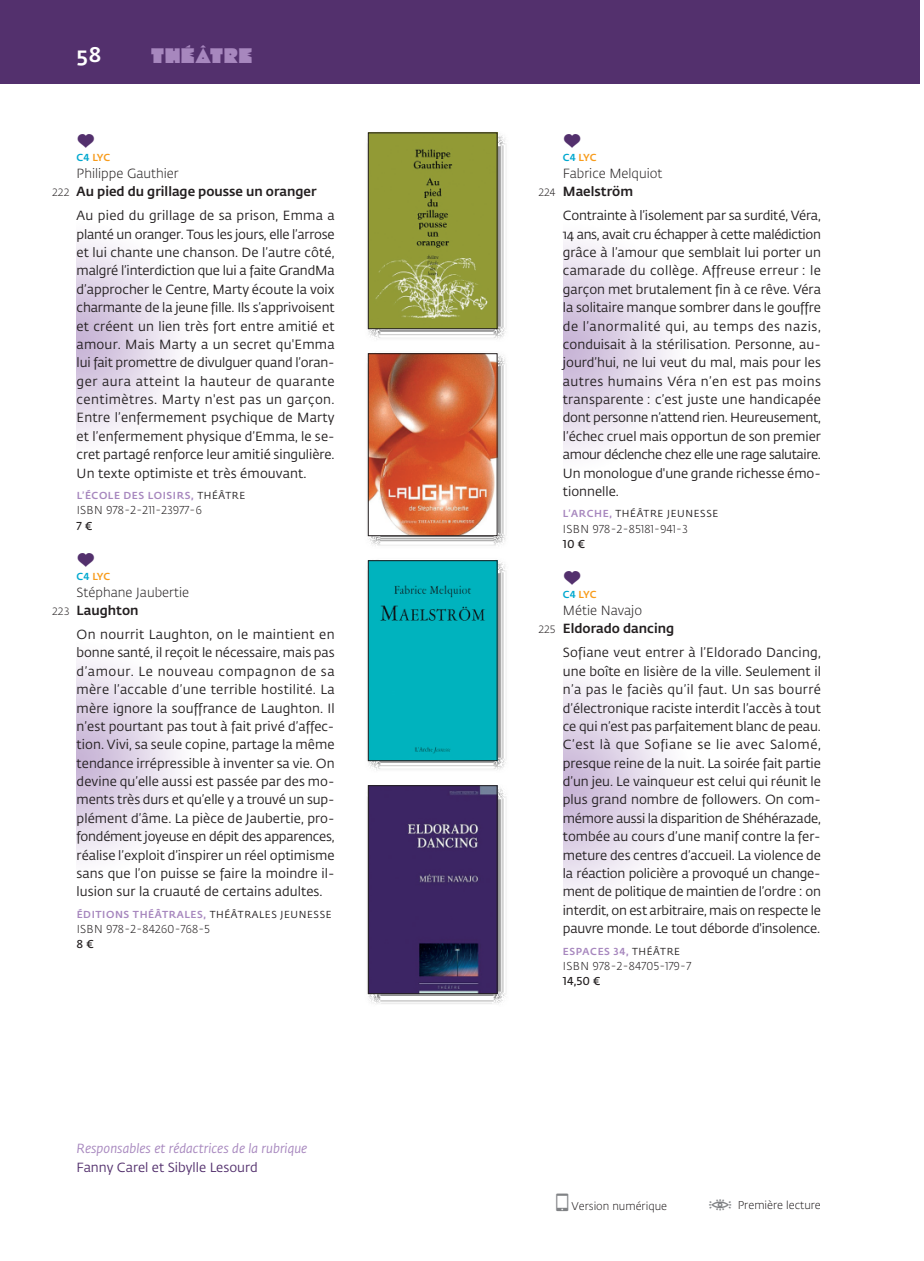
<style>
.page{position:relative;width:924px;height:1261px;background:#fff}
.page>*{position:absolute;margin:0;border:0;box-sizing:border-box;transform-origin:0 0}
.t1{font:21px "Cooter Deuce";letter-spacing:.05em;color:#a787be}
.t2{font:500 21px "Fedra Sans Pro";color:#fff}
.t3{font:14px "RLPE";color:#53306d}
.t4{font:13.12px/18.4px "Fedra Sans Pro";letter-spacing:-.005em;color:#231f20;text-align:justify}
.t5{font:500 13.12px "Fedra Sans Pro";color:#231f20}
.t6{font:300 13.12px "Fedra Sans Pro";color:#231f20}
.t7{font:italic 13.12px "Fedra Sans Pro";color:#a787be}
.t8{font:13.12px "Fedra Sans Pro";color:#53306d}
.t9{font:300 11.38px "Fedra Sans Pro";letter-spacing:.03em;color:#231f20}
.t10{font:600 11.38px "Fedra Sans Pro";color:#231f20}
.t11{font:300 11.2px "Fedra Sans Pro";color:#231f20}
.t12{font:500 10.15px "Fedra Sans Pro";letter-spacing:.06em;color:#a787be}
.t13{font:10.15px "Fedra Sans Pro";letter-spacing:.06em;color:#231f20}
.t14{font:500 10.15px "Fedra Sans Pro";color:#f89c1c}
.s1{color:#00a8cf}
.s2{font-weight:300;font-size:10.5px}
.s3{font-weight:400;color:#231f20}
.s4{font-weight:500;color:#a787be}
</style>
<div class="page">
<div style="left:0;top:0;width:920px;height:83px;background:#53306d"></div>
<img style="left:367px;top:132px;width:139px;height:872px">
<img style="left:370px;top:135px;width:125px;height:192px">
<div style="left:368px;top:133px;width:129px;height:196px;border:1px solid #231f20"></div>
<img style="left:370px;top:356px;width:125px;height:178px">
<div style="left:368px;top:354px;width:129px;height:182px;border:1px solid #231f20"></div>
<div style="left:370px;top:563px;width:125px;height:196px;background:#00b3be"></div>
<div style="left:368px;top:561px;width:129px;height:200px;border:1px solid #231f20"></div>
<img style="left:370px;top:788px;width:125px;height:204px">
<div style="left:368px;top:786px;width:129px;height:208px;border:1px solid #231f20"></div>
<p class="t2" style="left:77px;top:47px;width:26px">58</p>
<p class="t1" style="left:151px;top:43px;width:102px">THÉÂTRE</p>
<p class="t3" style="left:77px;top:133px;width:20px">A</p>
<p class="t14" style="left:77px;top:153px;width:35px"><span class="s1">C4</span> LYC</p>
<p class="t6" style="left:77px;top:168px;width:104px">Philippe Gauthier</p>
<p class="t5" style="left:52px;top:186px;width:266px"><span class="s2">222</span> Au pied du grillage pousse un oranger</p>
<p class="t4" style="left:77px;top:208px;width:260px">Au pied du grillage de sa prison, Emma a planté un oranger. Tous les jours, elle l’arrose et lui chante une chanson. De l’autre côté, malgré l’interdiction que lui a faite GrandMa d’approcher le Centre, Marty écoute la voix charmante de la jeune fille. Ils s’apprivoisent et créent un lien très fort entre amitié et amour. Mais Marty a un secret qu'Emma lui fait promettre de divulguer quand l’oran&shy;ger aura atteint la hauteur de quarante centimètres. Marty n'est pas un garçon.<br>Entre l’enfermement psychique de Marty et l’enfermement physique d’Emma, le se&shy;cret partagé renforce leur amitié singulière.<br>Un texte optimiste et très émouvant.</p>
<p class="t12" style="left:77px;top:491px;width:170px">L’ÉCOLE DES LOISIRS, <span class="s3">THÉÂTRE</span></p>
<p class="t9" style="left:77px;top:506px;width:126px">ISBN 978-2-211-23977-6</p>
<p class="t10" style="left:77px;top:520px;width:18px">7 €</p>
<p class="t3" style="left:77px;top:552px;width:20px">A</p>
<p class="t14" style="left:77px;top:572px;width:35px"><span class="s1">C4</span> LYC</p>
<p class="t6" style="left:77px;top:587px;width:114px">Stéphane Jaubertie</p>
<p class="t5" style="left:52px;top:605px;width:88px"><span class="s2">223</span> Laughton</p>
<p class="t4" style="left:77px;top:626px;width:260px">On nourrit Laughton, on le maintient en bonne santé, il reçoit le nécessaire, mais pas d’amour. Le nouveau compagnon de sa mère l’accable d’une terrible hostilité. La mère ignore la souffrance de Laughton. Il n’est pourtant pas tout à fait privé d’affec&shy;tion. Vivi, sa seule copine, partage la même tendance irrépressible à inventer sa vie. On devine qu’elle aussi est passée par des mo&shy;ments très durs et qu’elle y a trouvé un sup&shy;plément d’âme. La pièce de Jaubertie, pro&shy;fondément joyeuse en dépit des apparences, réalise l’exploit d’inspirer un réel optimisme sans que l’on puisse se faire la moindre il&shy;lusion sur la cruauté de certains adultes.</p>
<p class="t12" style="left:77px;top:910px;width:256px">ÉDITIONS THÉÂTRALES, <span class="s3">THÉÂTRALES JEUNESSE</span></p>
<p class="t9" style="left:77px;top:925px;width:135px">ISBN 978-2-84260-768-5</p>
<p class="t10" style="left:77px;top:939px;width:19px">8 €</p>
<p class="t7" style="left:77px;top:1143px;width:232px">Responsables et rédactrices de la rubrique</p>
<p class="t8" style="left:77px;top:1162px;width:183px">Fanny Carel et Sibylle Lesourd</p>
<p class="t3" style="left:563px;top:133px;width:20px">A</p>
<p class="t14" style="left:563px;top:153px;width:35px"><span class="s1">C4</span> LYC</p>
<p class="t6" style="left:563px;top:168px;width:101px">Fabrice Melquiot</p>
<p class="t5" style="left:538px;top:186px;width:97px"><span class="s2">224</span> Maelström</p>
<p class="t4" style="left:563px;top:208px;width:259px">Contrainte à l’isolement par sa surdité, Véra, 14 ans, avait cru échapper à cette malédiction grâce à l’amour que semblait lui porter un camarade du collège. Affreuse erreur : le garçon met brutalement fin à ce rêve. Véra la solitaire manque sombrer dans le gouffre de l’anormalité qui, au temps des nazis, conduisait à la stérilisation. Personne, au&shy;jourd’hui, ne lui veut du mal, mais pour les autres humains Véra n’en est pas moins transparente : c’est juste une handicapée dont personne n’attend rien. Heureusement, l’échec cruel mais opportun de son premier amour déclenche chez elle une rage salutaire.<br>Un monologue d'une grande richesse émo&shy;tionnelle.</p>
<p class="t13" style="left:563px;top:510px;width:157px"><span class="s4">L’ARCHE,</span> THÉÂTRE JEUNESSE</p>
<p class="t9" style="left:563px;top:524px;width:126px">ISBN 978-2-85181-941-3</p>
<p class="t10" style="left:563px;top:539px;width:24px">10 €</p>
<p class="t3" style="left:563px;top:570px;width:20px">A</p>
<p class="t14" style="left:563px;top:590px;width:35px"><span class="s1">C4</span> LYC</p>
<p class="t6" style="left:563px;top:606px;width:81px">Métie Navajo</p>
<p class="t5" style="left:538px;top:623px;width:138px"><span class="s2">225</span> Eldorado dancing</p>
<p class="t4" style="left:563px;top:645px;width:259px">Sofiane veut entrer à l’Eldorado Dancing, une boîte en lisière de la ville. Seulement il n’a pas le faciès qu’il faut. Un sas bourré d’électronique raciste interdit l’accès à tout ce qui n’est pas parfaitement blanc de peau.<br>C’est là que Sofiane se lie avec Salomé, presque reine de la nuit. La soirée fait partie d’un jeu. Le vainqueur est celui qui réunit le plus grand nombre de followers. On com&shy;mémore aussi la disparition de Shéhérazade, tombée au cours d’une manif contre la fer&shy;meture des centres d’accueil. La violence de la réaction policière a provoqué un change&shy;ment de politique de maintien de l’ordre : on interdit, on est arbitraire, mais on respecte le pauvre monde. Le tout déborde d'insolence.</p>
<p class="t12" style="left:563px;top:947px;width:119px">ESPACES 34, <span class="s3">THÉÂTRE</span></p>
<p class="t9" style="left:563px;top:961px;width:130px">ISBN 978-2-84705-179-7</p>
<p class="t10" style="left:563px;top:976px;width:39px">14,50 €</p>
<p class="t11" style="left:571px;top:1201px;width:97px">Version numérique</p>
<p class="t11" style="left:738px;top:1201px;width:85px">Première lecture</p>
</div>
